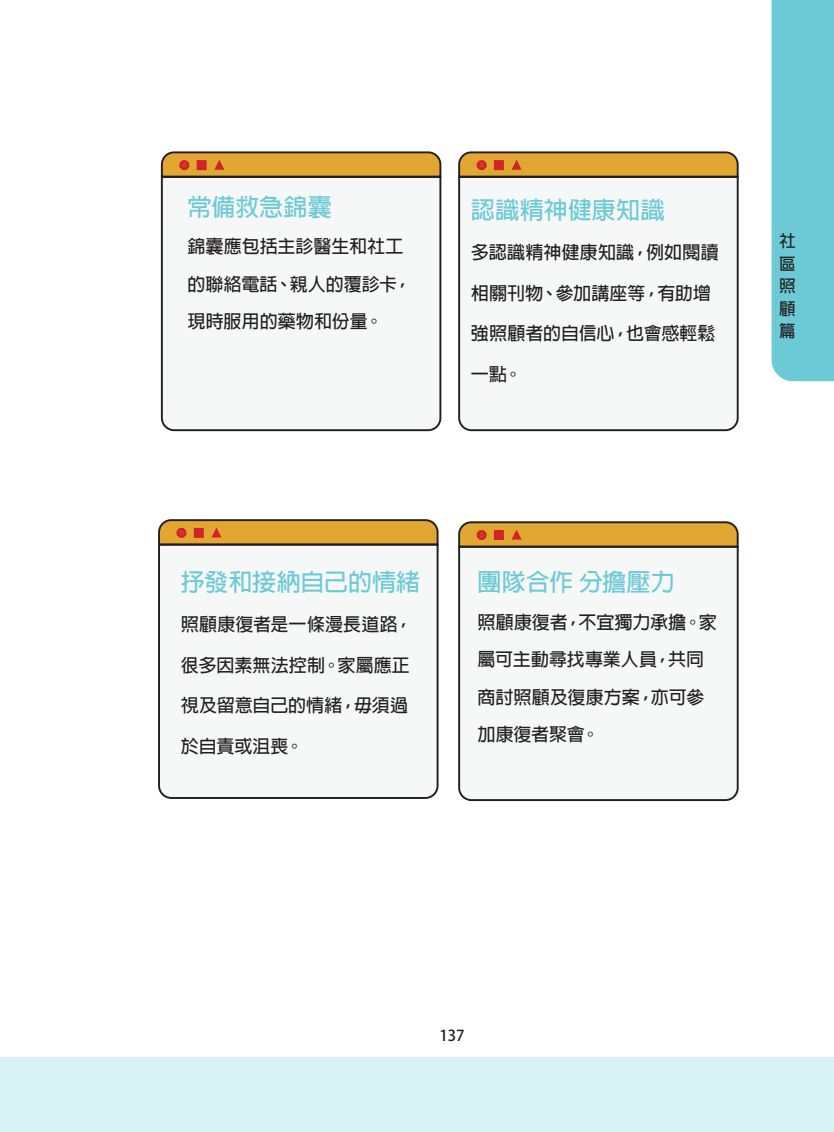
<style>
.page{position:relative;width:834px;height:1132px;background:#fff}
.page>*{position:absolute;margin:0;border:0;box-sizing:border-box;transform-origin:0 0}
.內文{font:700 24px "Adobe Fan Heiti Std";letter-spacing:.005em;color:#6ccad6}
.內文-2{font:700 18px/37.5px "Adobe Fan Heiti Std";color:#231f20}
.t1{font:700 16.5px/22.5px "Adobe Fan Heiti Std";color:#231f20;text-align:justify}
.t2{font:700 15px "Adobe Fan Heiti Std";color:#231f20}
</style>
<div class="page">
<div style="left:771px;top:0;width:62px;height:381px;background:#6ccad6"></div>
<div style="left:0;top:1056px;width:833px;height:75px;background:#d8f1f4"></div>
<div style="left:160px;top:178px;width:282px;height:254px;background:#f6f8f7"></div>
<svg style="left:160px;top:151px;width:282px;height:27px;background:#c28f34"></svg>
<div style="left:458px;top:548px;width:281px;height:253px;background:#f6f8f7"></div>
<svg style="left:458px;top:521px;width:281px;height:27px;background:#c28e33"></svg>
<div style="left:458px;top:178px;width:281px;height:254px;background:#f6f8f7"></div>
<svg style="left:458px;top:151px;width:281px;height:27px;background:#c28e33"></svg>
<div style="left:158px;top:546px;width:281px;height:253px;background:#f6f8f7"></div>
<svg style="left:158px;top:519px;width:281px;height:27px;background:#c18e33"></svg>
<p class="內文" style="left:187px;top:192px;width:146px">常備救急錦囊</p>
<p class="內文-2" style="left:187px;top:228px;width:225px">錦囊應包括主診醫生和社工的聯絡電話、親人的覆診卡，現時服用的藥物和份量。</p>
<p class="內文" style="left:471px;top:195px;width:195px">認識精神健康知識</p>
<p class="內文-2" style="left:471px;top:234px;width:249px">多認識精神健康知識，例如閱讀</p>
<p class="內文-2" style="left:471px;top:275px;width:241px">相關刊物、參加講座等，有助增</p>
<p class="內文-2" style="left:471px;top:315px;width:246px">強照顧者的自信心，也會感輕鬆</p>
<p class="內文-2" style="left:471px;top:356px;width:53px">一點。</p>
<p class="t1" style="left:779px;top:230px;width:18px">社區照顧篇</p>
<p class="內文" style="left:181px;top:567px;width:241px">抒發和接納自己的情緒</p>
<p class="內文-2" style="left:181px;top:606px;width:233px">照顧康復者是一條漫長道路，</p>
<p class="內文-2" style="left:181px;top:646px;width:230px">很多因素無法控制。家屬應正</p>
<p class="內文-2" style="left:181px;top:687px;width:228px">視及留意自己的情緒，毋須過</p>
<p class="內文-2" style="left:181px;top:727px;width:124px">於自責或沮喪。</p>
<p class="內文" style="left:477px;top:568px;width:198px">團隊合作分擔壓力</p>
<p class="內文-2" style="left:477px;top:603px;width:240px">照顧康復者，不宜獨力承擔。家屬可主動尋找專業人員，共同商討照顧及復康方案，亦可參加康復者聚會。</p>
<p class="t2" style="left:439px;top:1025px;width:27px">137</p>
</div>
